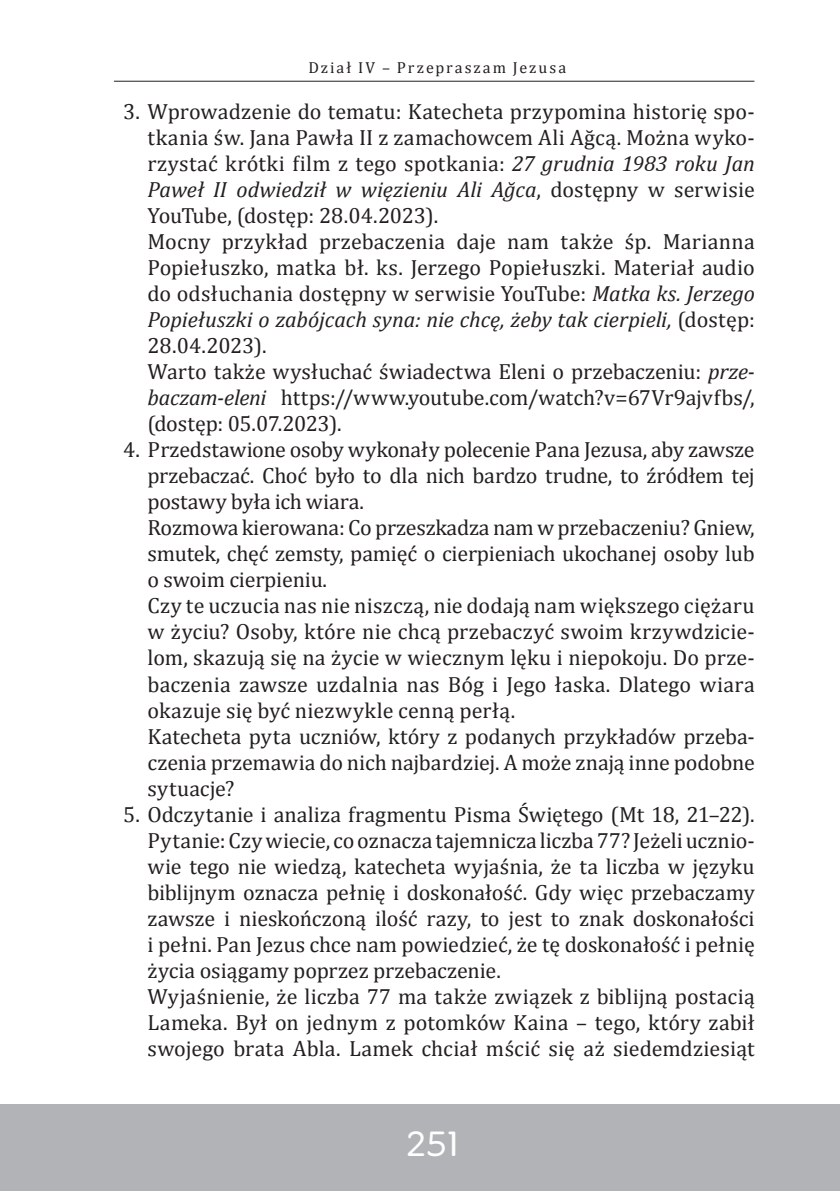
<style>
.page{position:relative;width:840px;height:1191px;background:#fff}
.page>*{position:absolute;margin:0;border:0;box-sizing:border-box;transform-origin:0 0}
.t1{font:300 36px "Merge";color:#fff}
.t2{font:22px/26px "Cambria";color:#231f20}
.t3{font:16px "Cambria";letter-spacing:.125em;color:#231f20}
.s1{font-style:italic}
</style>
<div class="page">
<hr style="left:0;top:1104px;width:1px;height:87px;background:#b2b3b7">
<div style="left:1px;top:1104px;width:838px;height:87px;background:#b2b3b7"></div>
<hr style="left:114px;top:81px;width:640px;height:1px;background:#231f20">
<p class="t3" style="left:308px;top:58px;width:259px">Dział IV – Przepraszam Jezusa</p>
<p class="t2" style="left:147px;top:99px;width:608px;text-indent:-24px">3. Wprowadzenie do tematu: Katecheta przypomina historię spo&shy;tkania św. Jana Pawła II z zamachowcem Ali Ağcą. Można wyko&shy;rzystać krótki film z tego spotkania: <span class="s1">27 grudnia 1983 roku Jan Paweł II odwiedził w więzieniu Ali Ağca</span>, dostępny w serwisie YouTube, (dostęp: 28.04.2023).<br>Mocny przykład przebaczenia daje nam także śp. Marianna Popiełuszko, matka bł. ks. Jerzego Popiełuszki. Materiał audio do odsłuchania dostępny w serwisie YouTube: <span class="s1">Matka ks. Jerzego Popiełuszki o zabójcach syna: nie chcę, żeby tak cierpieli,</span> (dostęp:<br>28.04.2023).<br>Warto także wysłuchać świadectwa Eleni o przebaczeniu: <span class="s1">prze&shy;baczam-eleni</span> https://www.youtube.com/watch?v=67Vr9ajvfbs/, (dostęp: 05.07.2023).</p>
<p class="t2" style="left:147px;top:437px;width:608px;text-indent:-24px">4. Przedstawione osoby wykonały polecenie Pana Jezusa, aby zawsze przebaczać. Choć było to dla nich bardzo trudne, to źródłem tej postawy była ich wiara.<br>Rozmowa kierowana: Co przeszkadza nam w przebaczeniu? Gniew, smutek, chęć zemsty, pamięć o cierpieniach ukochanej osoby lub o swoim cierpieniu.<br>Czy te uczucia nas nie niszczą, nie dodają nam większego ciężaru w życiu? Osoby, które nie chcą przebaczyć swoim krzywdzicie&shy;lom, skazują się na życie w wiecznym lęku i niepokoju. Do prze&shy;baczenia zawsze uzdalnia nas Bóg i Jego łaska. Dlatego wiara okazuje się być niezwykle cenną perłą.<br>Katecheta pyta uczniów, który z podanych przykładów przeba&shy;czenia przemawia do nich najbardziej. A może znają inne podobne sytuacje?</p>
<p class="t2" style="left:147px;top:801px;width:608px;text-indent:-24px">5. Odczytanie i analiza fragmentu Pisma Świętego (Mt 18, 21–22).<br>Pytanie: Czy wiecie, co oznacza tajemnicza liczba 77? Jeżeli ucznio&shy;wie tego nie wiedzą, katecheta wyjaśnia, że ta liczba w języku biblijnym oznacza pełnię i doskonałość. Gdy więc przebaczamy zawsze i nieskończoną ilość razy, to jest to znak doskonałości i pełni. Pan Jezus chce nam powiedzieć, że tę doskonałość i pełnię życia osiągamy poprzez przebaczenie.<br>Wyjaśnienie, że liczba 77 ma także związek z biblijną postacią Lameka. Był on jednym z potomków Kaina – tego, który zabił swojego brata Abla. Lamek chciał mścić się aż siedemdziesiąt</p>
<p class="t1" style="left:406px;top:1122px;width:53px">251</p>
</div>
